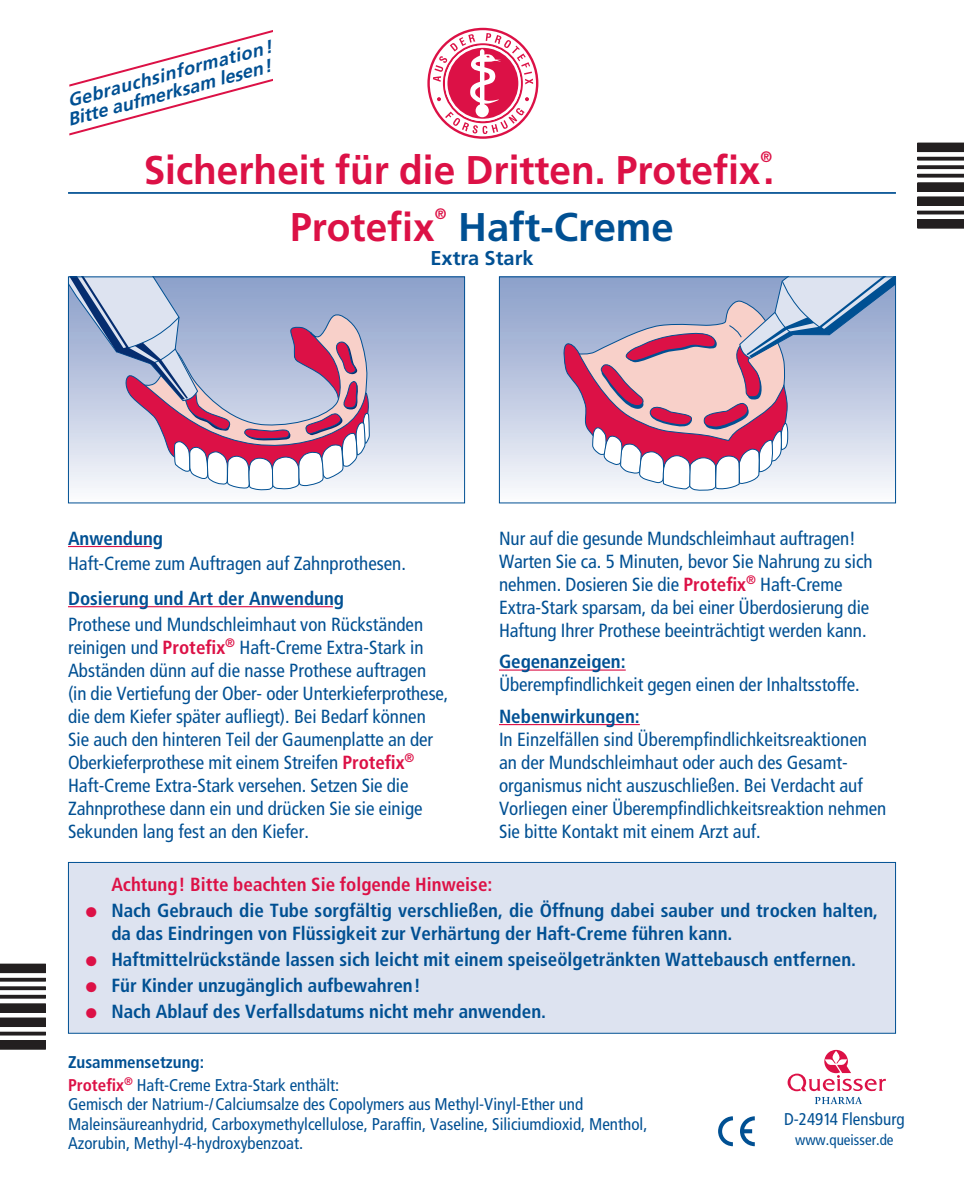
<style>
.page{position:relative;width:964px;height:1191px;background:#fff}
.page>*{position:absolute;margin:0;border:0;box-sizing:border-box;transform-origin:0 0}
.t1{font:700 40px "Frutiger";color:#dc1146}
.t2{font:700 40px "Frutiger";color:#005093}
.t3{font:700 20px "Frutiger";color:#005093}
.t4{font:condensed 19px/23px "Frutiger";color:#005093}
.t5{font:700 condensed 19px/23px "Frutiger";color:#005093}
.t6{font:700 condensed 19px "Frutiger";color:#dc1146}
.t7{font:italic 700 18.2px/18.2px "Frutiger";color:#005093}
.t8{font:condensed 17px/19.4px "Frutiger";color:#005093}
.t9{font:700 15.2px "Frutiger";color:#dc1146}
.t10{font:condensed 15px "Frutiger";color:#005093}
.s1{font-weight:700;color:#dc1146}
.s2{color:#dc1146}
.s3{font-weight:700}
</style>
<div class="page">
<div style="left:499px;top:277px;width:396px;height:226px;background:linear-gradient(to bottom,#889cc8,#f8f9fc)"></div>
<svg style="left:561px;top:278px;width:333px;height:223px;background:#c9b2c8"></svg>
<div style="left:499px;top:276px;width:397px;height:227px;border:1px solid #005093"></div>
<div style="left:68px;top:277px;width:396px;height:226px;background:linear-gradient(to bottom,#889cc8,#f8f9fc)"></div>
<svg style="left:70px;top:278px;width:300px;height:215px;background:#bfb0ca"></svg>
<div style="left:68px;top:276px;width:397px;height:227px;border:1px solid #005093"></div>
<hr style="left:68px;top:546px;width:84px;height:1px;background:#dc1146">
<hr style="left:68px;top:606px;width:265px;height:1px;background:#dc1146">
<hr style="left:499px;top:669px;width:127px;height:1px;background:#dc1146">
<hr style="left:499px;top:724px;width:141px;height:1px;background:#dc1146">
<svg style="left:787px;top:1049px;width:99px;height:55px"></svg>
<div style="left:68px;top:862px;width:827px;height:171px;background:#dde3f0"></div>
<div style="left:68px;top:862px;width:828px;height:171px;border:1px solid #005093"></div>
<svg style="left:69px;top:30px;width:204px;height:106px"></svg>
<div style="left:425px;top:26px;width:116px;height:115px;border:8px solid #fff;border-radius:50%"></div>
<svg style="left:429px;top:29px;width:108px;height:109px"></svg>
<hr style="left:68px;top:192px;width:828px;height:2px;background:#005093">
<svg style="left:718px;top:1116px;width:15px;height:30px"></svg>
<svg style="left:740px;top:1116px;width:15px;height:30px"></svg>
<svg style="left:0;top:963px;width:46px;height:86px"></svg>
<svg style="left:918px;top:142px;width:46px;height:86px"></svg>
<p class="t7" style="left:61px;top:93px;width:217px;rotate:-15deg">Gebrauchsinformation!<br>Bitte aufmerksam lesen!</p>
<h1 class="t1" style="left:144px;top:147px;width:632px">Sicherheit für die Dritten. Protefix.</h1>
<p class="t9" style="left:760px;top:148px;width:13px">®</p>
<h1 class="t1" style="left:290px;top:203px;width:146px">Protefix</h1>
<p class="t9" style="left:435px;top:204px;width:13px">®</p>
<h1 class="t2" style="left:458px;top:203px;width:217px">Haft-Creme</h1>
<p class="t3" style="left:430px;top:246px;width:105px">Extra Stark</p>
<p class="t5" style="left:68px;top:526px;width:97px">Anwendung</p>
<p class="t4" style="left:68px;top:552px;width:339px">Haft-Creme zum Auftragen auf Zahnprothesen.</p>
<p class="t5" style="left:68px;top:586px;width:278px">Dosierung und Art der Anwendung</p>
<p class="t4" style="left:68px;top:612px;width:382px">Prothese und Mundschleimhaut von Rückständen reinigen und <span class="s1">Protefix</span><sup>®</sup> Haft-Creme Extra-Stark in Abständen dünn auf die nasse Prothese auftragen (in die Vertiefung der Ober- oder Unterkieferprothese, die dem Kiefer später aufliegt). Bei Bedarf können Sie auch den hinteren Teil der Gaumenplatte an der Oberkieferprothese mit einem Streifen <span class="s1">Protefix</span><sup>® </sup>Haft-Creme Extra-Stark versehen. Setzen Sie die Zahnprothese dann ein und drücken Sie sie einige Sekunden lang fest an den Kiefer.</p>
<p class="t4" style="left:499px;top:526px;width:375px">Nur auf die gesunde Mundschleimhaut auftragen!<br>Warten Sie ca. 5 Minuten, bevor Sie Nahrung zu sich nehmen. Dosieren Sie die <span class="s1">Protefix</span><sup>®</sup> Haft-Creme Extra-Stark sparsam, da bei einer Überdosierung die Haftung Ihrer Prothese beeinträchtigt werden kann.</p>
<p class="t5" style="left:499px;top:650px;width:128px">Gegenanzeigen:</p>
<p class="t4" style="left:499px;top:673px;width:362px">Überempfindlichkeit gegen einen der Inhaltsstoffe.</p>
<p class="t5" style="left:499px;top:704px;width:142px">Nebenwirkungen:</p>
<p class="t4" style="left:499px;top:727px;width:389px">In Einzelfällen sind Überempfindlichkeitsreaktionen an der Mundschleimhaut oder auch des Gesamt&shy;organismus nicht auszuschließen. Bei Verdacht auf Vorliegen einer Überempfindlichkeitsreaktion nehmen Sie bitte Kontakt mit einem Arzt auf.</p>
<p class="t6" style="left:111px;top:873px;width:382px">Achtung! Bitte beachten Sie folgende Hinweise:</p>
<p class="t5" style="left:111px;top:899px;width:768px;text-indent:-26px"><span class="s2">●</span> Nach Gebrauch die Tube sorgfältig verschließen, die Öffnung dabei sauber und trocken halten, da das Eindringen von Flüssigkeit zur Verhärtung der Haft-Creme führen kann.</p>
<p class="t5" style="left:86px;top:948px;width:772px"><span class="s2">●</span> Haftmittelrückstände lassen sich leicht mit einem speiseölgetränkten Wattebausch entfernen.</p>
<p class="t5" style="left:86px;top:973px;width:336px"><span class="s2">●</span> Für Kinder unzugänglich aufbewahren!</p>
<p class="t5" style="left:86px;top:999px;width:462px"><span class="s2">●</span> Nach Ablauf des Verfallsdatums nicht mehr anwenden.</p>
<p class="t8" style="left:68px;top:1051px;width:273px;line-height:22.4px"><span class="s3">Zusammensetzung:<br></span><span class="s1">Protefix</span><sup>®</sup> Haft-Creme Extra-Stark enthält:</p>
<p class="t8" style="left:68px;top:1094px;width:581px">Gemisch der Natrium-/Calciumsalze des Copolymers aus Methyl-Vinyl-Ether und<br>Maleinsäureanhydrid, Carboxymethylcellulose, Paraffin, Vaseline, Siliciumdioxid, Menthol,<br>Azorubin, Methyl-4-hydroxybenzoat.</p>
<p class="t8" style="left:784px;top:1109px;width:122px">D-24914 Flensburg</p>
<p class="t10" style="left:795px;top:1131px;width:100px">www.queisser.de</p>
</div>
